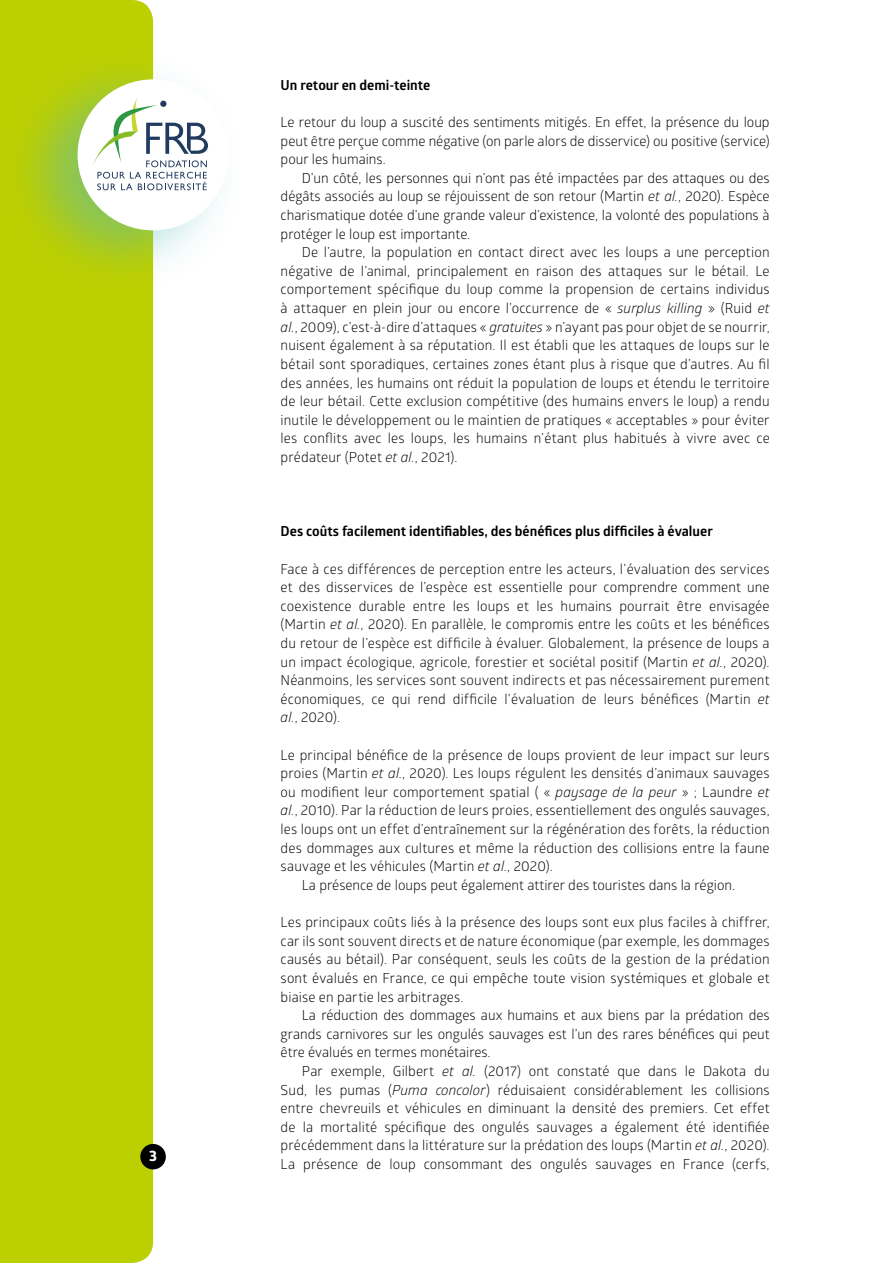
<style>
.page{position:relative;width:893px;height:1263px;background:#fff}
.page>*{position:absolute;margin:0;border:0;box-sizing:border-box;transform-origin:0 0}
.t1{font:700 14.85px "Globerx";color:#fff}
.t2{font:13.8px/18.6px "Glober";letter-spacing:.01em;color:#000;text-align:justify}
.t3{font:700 13.8px "Glober";color:#000}
.s1{font-style:italic}
</style>
<div class="page">
<div style="left:0;top:0;width:153px;height:1263px;background:#bccf00"></div>
<div style="left:1px;top:48px;width:244px;height:244px;background:#51babc;opacity:.5"></div>
<div style="left:78px;top:79px;width:151px;height:151px;background:#fff;border-radius:50%"></div>
<svg style="left:91px;top:96px;width:117px;height:94px"></svg>
<div style="left:140px;top:1144px;width:26px;height:25px;background:#000;border-radius:50%"></div>
<p class="t1" style="left:149px;top:1145px;width:9px">3</p>
<p class="t3" style="left:281px;top:75px;width:151px">Un retour en demi-teinte</p>
<p class="t2" style="left:281px;top:112px;width:490px">Le retour du loup a suscité des sentiments mitigés. En effet, la présence du loup peut être perçue comme négative (on parle alors de disservice) ou positive (service) pour les humains.</p>
<p class="t2" style="left:281px;top:168px;width:491px;text-indent:21px">D’un côté, les personnes qui n’ont pas été impactées par des attaques ou des dégâts associés au loup se réjouissent de son retour (Martin <span class="s1">et al.</span>, 2020). Espèce charismatique dotée d’une grande valeur d’existence, la volonté des populations à protéger le loup est importante.</p>
<p class="t2" style="left:281px;top:242px;width:491px;text-indent:21px">De l’autre, la population en contact direct avec les loups a une perception négative de l’animal, principalement en raison des attaques sur le bétail. Le comportement spécifique du loup comme la propension de certains individus à attaquer en plein jour ou encore l’occurrence de « <span class="s1">surplus killing</span> » (Ruid <span class="s1">et al.</span>, 2009), c’est-à-dire d’attaques « <span class="s1">gratuites</span> » n’ayant pas pour objet de se nourrir, nuisent également à sa réputation. Il est établi que les attaques de loups sur le bétail sont sporadiques, certaines zones étant plus à risque que d’autres. Au fil des années, les humains ont réduit la population de loups et étendu le territoire de leur bétail. Cette exclusion compétitive (des humains envers le loup) a rendu inutile le développement ou le maintien de pratiques « acceptables » pour éviter les conflits avec les loups, les humains n’étant plus habitués à vivre avec ce prédateur (Potet <span class="s1">et al.</span>, 2021).</p>
<p class="t3" style="left:281px;top:522px;width:434px">Des coûts facilement identifiables, des bénéfices plus difficiles à évaluer</p>
<p class="t2" style="left:281px;top:559px;width:490px">Face à ces différences de perception entre les acteurs, l’évaluation des services et des disservices de l’espèce est essentielle pour comprendre comment une coexistence durable entre les loups et les humains pourrait être envisagée (Martin <span class="s1">et al.</span>, 2020). En parallèle, le compromis entre les coûts et les bénéfices du retour de l’espèce est difficile à évaluer. Globalement, la présence de loups a un impact écologique, agricole, forestier et sociétal positif (Martin <span class="s1">et al.</span>, 2020).<br>Néanmoins, les services sont souvent indirects et pas nécessairement purement économiques, ce qui rend difficile l’évaluation de leurs bénéfices (Martin <span class="s1">et al.</span>, 2020).</p>
<p class="t2" style="left:281px;top:745px;width:491px">Le principal bénéfice de la présence de loups provient de leur impact sur leurs</p>
<p class="t2" style="left:281px;top:763px;width:491px">proies (Martin <span class="s1">et al.</span>, 2020). Les loups régulent les densités d’animaux sauvages</p>
<p class="t2" style="left:281px;top:782px;width:490px">ou modifient leur comportement spatial ( « <span class="s1">paysage de la peur</span> » ; Laundre <span class="s1">et</span></p>
<p class="t2" style="left:281px;top:801px;width:491px"><span class="s1">al.</span>, 2010). Par la réduction de leurs proies, essentiellement des ongulés sauvages,</p>
<p class="t2" style="left:281px;top:819px;width:491px">les loups ont un effet d’entraînement sur la régénération des forêts, la réduction</p>
<p class="t2" style="left:281px;top:838px;width:491px">des dommages aux cultures et même la réduction des collisions entre la faune</p>
<p class="t2" style="left:281px;top:856px;width:274px">sauvage et les véhicules (Martin <span class="s1">et al.</span>, 2020).</p>
<p class="t2" style="left:302px;top:875px;width:435px">La présence de loups peut également attirer des touristes dans la région.</p>
<p class="t2" style="left:281px;top:912px;width:491px">Les principaux coûts liés à la présence des loups sont eux plus faciles à chiffrer, car ils sont souvent directs et de nature économique (par exemple, les dommages causés au bétail). Par conséquent, seuls les coûts de la gestion de la prédation sont évalués en France, ce qui empêche toute vision systémiques et globale et biaise en partie les arbitrages.</p>
<p class="t2" style="left:281px;top:1005px;width:491px;text-indent:21px">La réduction des dommages aux humains et aux biens par la prédation des grands carnivores sur les ongulés sauvages est l’un des rares bénéfices qui peut être évalués en termes monétaires.</p>
<p class="t2" style="left:281px;top:1061px;width:490px;text-indent:21px">Par exemple, Gilbert <span class="s1">et al.</span> (2017) ont constaté que dans le Dakota du Sud, les pumas (<span class="s1">Puma concolor</span>) réduisaient considérablement les collisions entre chevreuils et véhicules en diminuant la densité des premiers. Cet effet de la mortalité spécifique des ongulés sauvages a également été identifiée précédemment dans la littérature sur la prédation des loups (Martin <span class="s1">et al.</span>, 2020).<br>La présence de loup consommant des ongulés sauvages en France (cerfs,</p>
</div>
